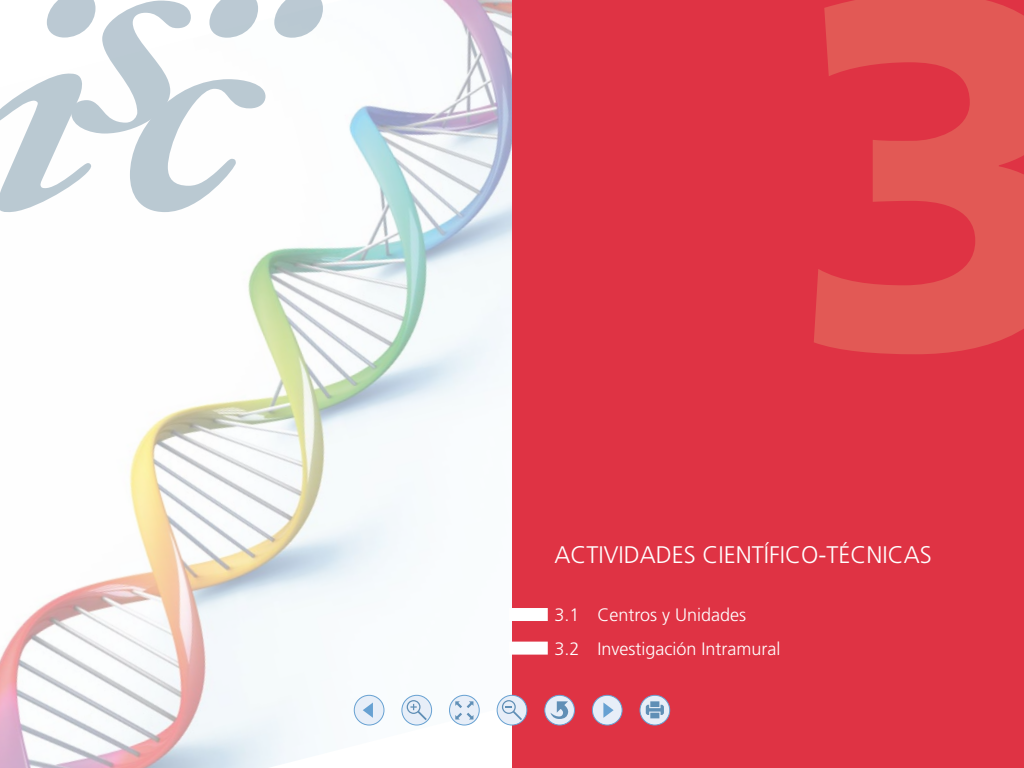
<style>
.page{position:relative;width:1024px;height:768px;background:#fff}
.page>*{position:absolute;margin:0;border:0;box-sizing:border-box;transform-origin:0 0}
.t1{font:900 500px "Frutiger LT Std";color:#e25955}
.t2{font:300 24px "Frutiger LT Std";color:#fff}
.t3{font:300 18px/33.6px "Frutiger LT Std";color:#fff}
</style>
<div class="page">
<img style="left:0;top:0;width:512px;height:768px">
<div style="left:512px;top:0;width:512px;height:768px;background:#df3344"></div>
<div style="left:509px;top:608px;width:39px;height:13px;background:#fff"></div>
<div style="left:509px;top:642px;width:39px;height:13px;background:#fff"></div>
<svg style="left:274px;top:0;width:49px;height:38px"></svg>
<svg style="left:0;top:0;width:266px;height:213px"></svg>
<svg style="left:402px;top:695px;width:30px;height:30px"></svg>
<svg style="left:407px;top:700px;width:20px;height:20px"></svg>
<div style="left:401px;top:695px;width:31px;height:30px;border:1px solid #67a1d2;border-radius:50%"></div>
<svg style="left:497px;top:695px;width:30px;height:30px"></svg>
<svg style="left:502px;top:700px;width:20px;height:20px"></svg>
<div style="left:497px;top:695px;width:30px;height:30px;border:1px solid #67a1d2;border-radius:50%"></div>
<div style="left:545px;top:695px;width:29px;height:30px;background:#e7eef8;border-radius:50%"></div>
<svg style="left:551px;top:701px;width:18px;height:18px"></svg>
<div style="left:544px;top:695px;width:31px;height:30px;border:1px solid #67a1d2;border-radius:50%"></div>
<svg style="left:640px;top:695px;width:30px;height:30px"></svg>
<svg style="left:646px;top:701px;width:18px;height:17px"></svg>
<div style="left:640px;top:695px;width:30px;height:30px;border:1px solid #67a1d2;border-radius:50%"></div>
<svg style="left:450px;top:695px;width:29px;height:30px"></svg>
<svg style="left:455px;top:701px;width:18px;height:19px"></svg>
<div style="left:449px;top:695px;width:31px;height:30px;border:1px solid #67a1d2;border-radius:50%"></div>
<div style="left:354px;top:695px;width:30px;height:30px;background:#e7eef8;border-radius:50%"></div>
<div style="left:354px;top:695px;width:30px;height:30px;border:1px solid #67a1d2;border-radius:50%"></div>
<svg style="left:363px;top:703px;width:10px;height:15px"></svg>
<div style="left:592px;top:695px;width:30px;height:30px;background:#e7eef8;border-radius:50%"></div>
<div style="left:592px;top:695px;width:31px;height:30px;border:1px solid #67a1d2;border-radius:50%"></div>
<svg style="left:603px;top:703px;width:11px;height:15px"></svg>
<h1 class="t1" style="left:793px;top:-129px;width:308px">3</h1>
<h2 class="t2" style="left:555px;top:542px;width:379px">ACTIVIDADES CIENTÍFICO-TÉCNICAS</h2>
<p class="t3" style="left:555px;top:598px;width:228px">3.1 Centros y Unidades<br>3.2 Investigación Intramural</p>
</div>
